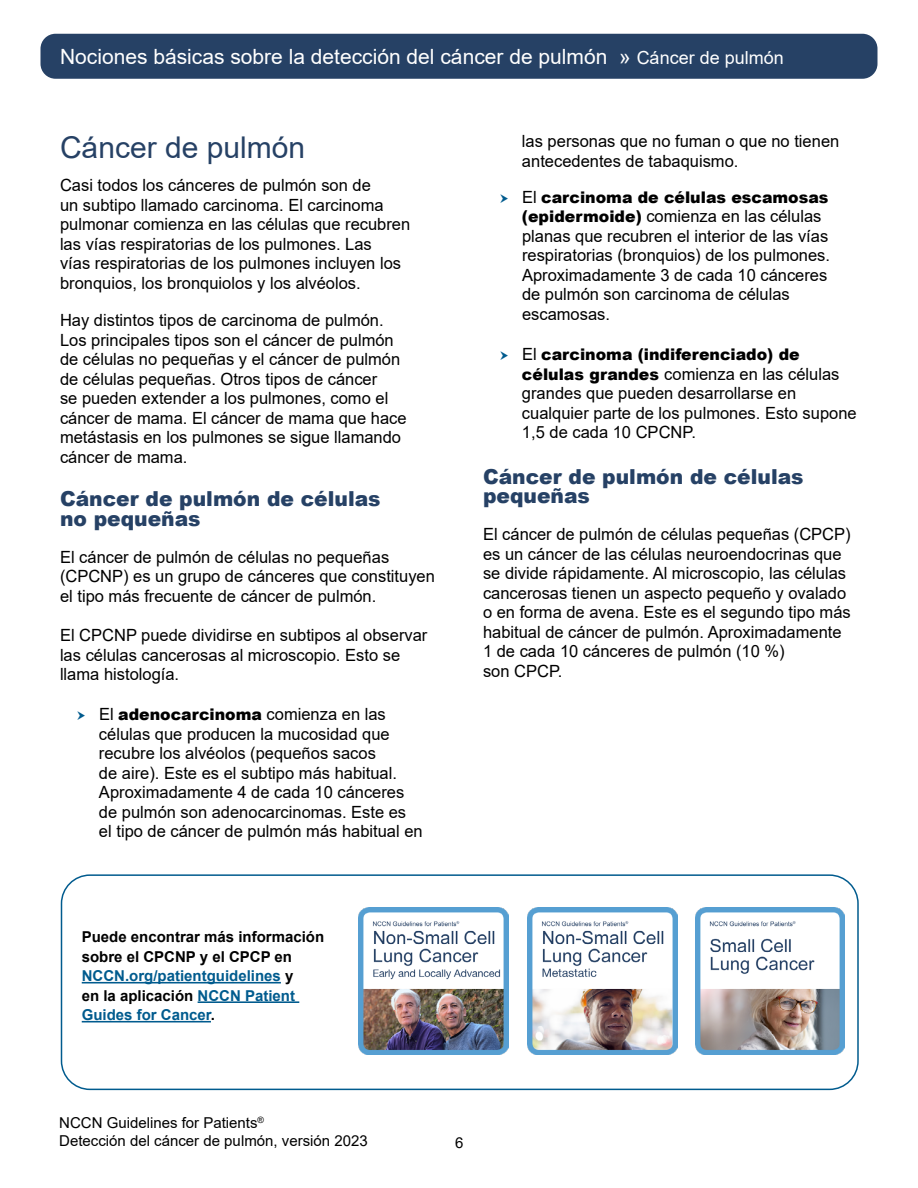
<style>
.page{position:relative;width:918px;height:1188px;background:#fff}
.page>*{position:absolute;margin:0;border:0;box-sizing:border-box;transform-origin:0 0}
.t1{font:30px "Arial";color:#264165}
.t2{font:21px "Arial";color:#fff}
.t3{font:900 20.7px/19.5px "Arial";color:#264165}
.t4{font:16.8px/19.5px "Arial";color:#000}
.t5{font:900 16.05px "Arial";color:#000}
.t6{font:700 15px/19.5px "Arial";color:#000}
.t7{font:15px/18px "Arial";color:#000}
.s1{font-size:18px}
.s2{font-weight:900;font-size:16.05px}
.s3{color:#005b8e}
.s4{font-weight:400;font-size:16.8px}
</style>
<div class="page">
<div style="left:40px;top:34px;width:838px;height:45px;background:#264165;border-radius:15px"></div>
<div style="left:61px;top:874px;width:798px;height:216px;border:2px solid #005b8e;border-radius:28px"></div>
<img style="left:359px;top:908px;width:150px;height:146px">
<img style="left:528px;top:908px;width:150px;height:146px">
<img style="left:695px;top:908px;width:150px;height:146px">
<hr style="left:82px;top:982px;width:199px;height:1px;background:#005b8e">
<hr style="left:198px;top:1001px;width:101px;height:2px;background:#005b8e">
<hr style="left:82px;top:1021px;width:129px;height:1px;background:#005b8e">
<p class="t2" style="left:60px;top:42px;width:725px">Nociones básicas sobre la detección del cáncer de pulmón » <span class="s1">Cáncer de pulmón</span></p>
<h1 class="t1" style="left:60px;top:126px;width:247px">Cáncer de pulmón</h1>
<p class="t4" style="left:60px;top:175px;width:352px">Casi todos los cánceres de pulmón son de<br>un subtipo llamado carcinoma. El carcinoma pulmonar comienza en las células que recubren las vías respiratorias de los pulmones. Las<br>vías respiratorias de los pulmones incluyen los bronquios, los bronquiolos y los alvéolos.</p>
<p class="t4" style="left:60px;top:311px;width:348px">Hay distintos tipos de carcinoma de pulmón.<br>Los principales tipos son el cáncer de pulmón de células no pequeñas y el cáncer de pulmón de células pequeñas. Otros tipos de cáncer<br>se pueden extender a los pulmones, como el cáncer de mama. El cáncer de mama que hace metástasis en los pulmones se sigue llamando cáncer de mama.</p>
<p class="t3" style="left:60px;top:488px;width:322px">Cáncer de pulmón de células no pequeñas</p>
<p class="t4" style="left:60px;top:547px;width:376px">El cáncer de pulmón de células no pequeñas (CPCNP) es un grupo de cánceres que constituyen el tipo más frecuente de cáncer de pulmón.</p>
<p class="t4" style="left:60px;top:626px;width:369px">El CPCNP puede dividirse en subtipos al observar las células cancerosas al microscopio. Esto se llama histología.</p>
<p class="t4" style="left:99px;top:704px;width:325px">El <span class="s2">adenocarcinoma</span> comienza en las células que producen la mucosidad que recubre los alvéolos (pequeños sacos<br>de aire). Este es el subtipo más habitual.<br>Aproximadamente 4 de cada 10 cánceres de pulmón son adenocarcinomas. Este es el tipo de cáncer de pulmón más habitual en</p>
<p class="t6" style="left:82px;top:927px;width:244px">Puede encontrar más información sobre el CPCNP y el CPCP en<br><span class="s3">NCCN.org/patientguidelines</span> y<br>en la aplicación <span class="s3">NCCN Patient<br>Guides for Cancer</span>.</p>
<p class="t4" style="left:522px;top:131px;width:319px">las personas que no fuman o que no tienen antecedentes de tabaquismo.</p>
<p class="t5" style="left:522px;top:185px;width:308px"><span class="s4">El</span> carcinoma de células escamosas</p>
<p class="t4" style="left:522px;top:206px;width:310px"><span class="s2">(epidermoide)</span> comienza en las células planas que recubren el interior de las vías respiratorias (bronquios) de los pulmones.<br>Aproximadamente 3 de cada 10 cánceres de pulmón son carcinoma de células escamosas.</p>
<p class="t5" style="left:522px;top:343px;width:279px"><span class="s4">El</span> carcinoma (indiferenciado) de</p>
<p class="t4" style="left:522px;top:364px;width:336px"><span class="s2">células grandes</span> comienza en las células grandes que pueden desarrollarse en cualquier parte de los pulmones. Esto supone 1,5 de cada 10 CPCNP.</p>
<p class="t3" style="left:483px;top:466px;width:322px">Cáncer de pulmón de células pequeñas</p>
<p class="t4" style="left:483px;top:524px;width:369px">El cáncer de pulmón de células pequeñas (CPCP) es un cáncer de las células neuroendocrinas que se divide rápidamente. Al microscopio, las células cancerosas tienen un aspecto pequeño y ovalado o en forma de avena. Este es el segundo tipo más habitual de cáncer de pulmón. Aproximadamente 1 de cada 10 cánceres de pulmón (10 %)<br>son CPCP.</p>
<p class="t7" style="left:59px;top:1114px;width:310px">NCCN Guidelines for Patients<sup>®<br></sup>Detección del cáncer de pulmón, versión 2023</p>
<p class="t7" style="left:455px;top:1133px;width:10px">6</p>
</div>
